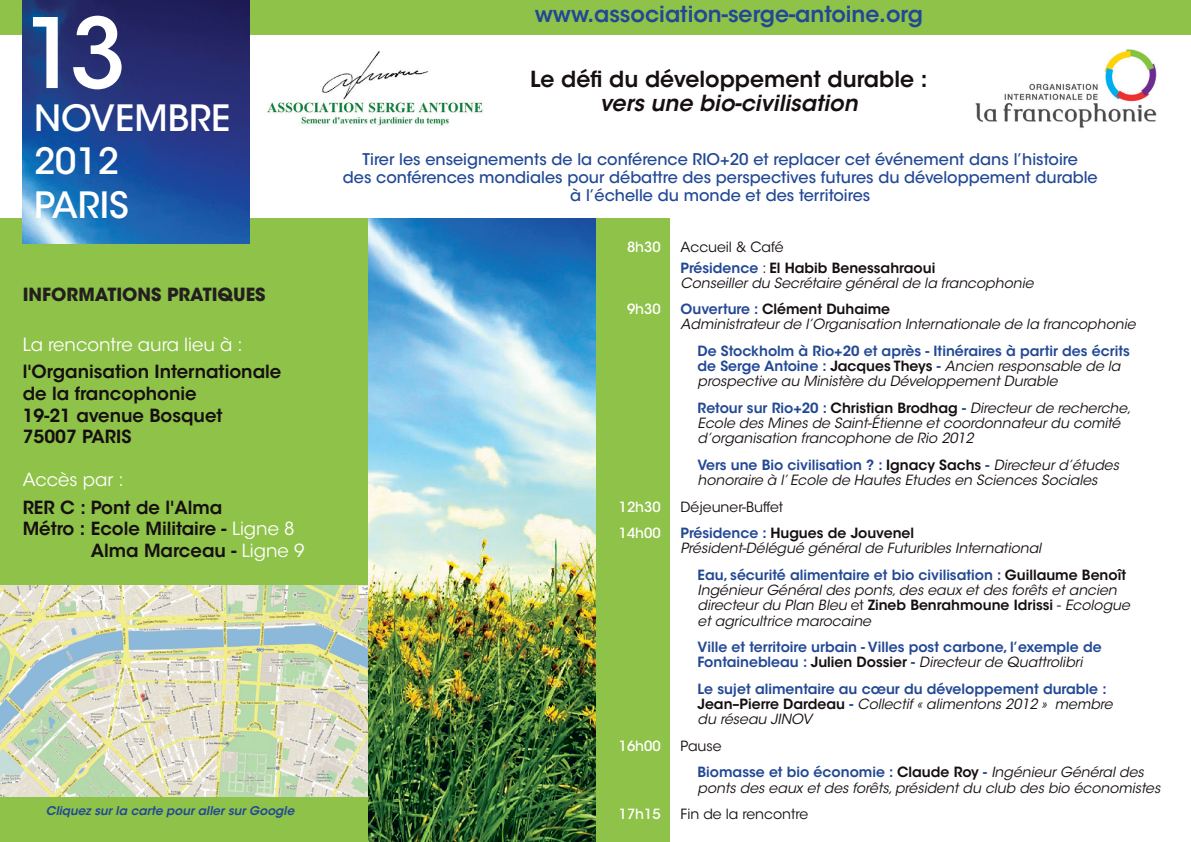
<style>
.page{position:relative;width:1191px;height:842px;background:#fff}
.page>*{position:absolute;margin:0;border:0;box-sizing:border-box;transform-origin:0 0}
.t1{font:500 96px "ITC Avant Garde Std";color:#fff}
.t2{font:500 36px/43.2px "ITC Avant Garde Std";color:#fff}
.t3{font:600 22px "ITC Avant Garde Std";color:#224895}
.t4{font:600 22px "ITC Avant Garde Std";color:#160f11}
.t5{font:italic 600 22px "ITC Avant Garde Std";color:#160f11}
.t6{font:600 18px/21.6px "ITC Avant Garde Std";color:#160f11}
.t7{font:18px "ITC Avant Garde Std";color:#fff}
.t8{font:700 18px "ITC Avant Garde Std";color:#231f20}
.t9{font:500 16px/18px "ITC Avant Garde Std";color:#224895;text-align:center}
.t10{font:italic 14px/15.2px "ITC Avant Garde Std";color:#160f11}
.t11{font:600 14px/15.2px "ITC Avant Garde Std";color:#224895}
.t12{font:600 14px/20.8px "ITC Avant Garde Std";color:#160f11}
.t13{font:14px "ITC Avant Garde Std";color:#160f11}
.t14{font:500 14px "ITC Avant Garde Std";color:#fff}
.t15{font:italic 600 12px "ITC Avant Garde Std";color:#224895}
.s1{font-weight:400;color:#fff}
.s2{font-weight:400}
.s3{color:#224895}
.s4{font-weight:600;font-style:normal;color:#224895}
.s5{font-weight:600;font-style:normal}
.s6{color:#160f11}
.s7{font-weight:400;font-style:italic;color:#160f11}
.s8{font-style:normal}
.s9{font-weight:400;color:#160f11}
</style>
<div class="page">
<div style="left:0;top:218px;width:669px;height:624px;background:#8ec248"></div>
<div style="left:0;top:0;width:1191px;height:34px;background:#8ec248"></div>
<img style="left:23px;top:0;width:226px;height:244px">
<img style="left:0;top:585px;width:369px;height:212px">
<img style="left:369px;top:218px;width:226px;height:624px">
<img style="left:975px;top:49px;width:182px;height:79px">
<img style="left:267px;top:51px;width:216px;height:75px">
<h1 class="t1" style="left:23px;top:-6px;width:105px">13</h1>
<h2 class="t2" style="left:34px;top:97px;width:198px">NOVEMBRE<br>2012<br>PARIS</h2>
<p class="t8" style="left:23px;top:283px;width:244px">INFORMATIONS PRATIQUES</p>
<p class="t7" style="left:23px;top:334px;width:222px">La rencontre aura lieu à :</p>
<p class="t6" style="left:23px;top:361px;width:260px">l'Organisation Internationale de la francophonie<br>19-21 avenue Bosquet<br>75007 PARIS</p>
<p class="t7" style="left:23px;top:469px;width:102px">Accès par :</p>
<p class="t6" style="left:23px;top:496px;width:201px">RER C : Pont de l'Alma</p>
<p class="t6" style="left:23px;top:518px;width:273px">Métro : Ecole Militaire - <span class="s1">Ligne 8</span></p>
<p class="t6" style="left:91px;top:539px;width:215px">Alma Marceau - <span class="s1">Ligne 9</span></p>
<p class="t15" style="left:46px;top:803px;width:250px">Cliquez sur la carte pour aller sur Google</p>
<h3 class="t3" style="left:534px;top:0;width:390px">www.association-serge-antoine.org</h3>
<h3 class="t4" style="left:530px;top:65px;width:399px">Le défi du développement durable :</h3>
<h3 class="t5" style="left:600px;top:89px;width:259px">vers une bio-civilisation</h3>
<p class="t9" style="left:343px;top:150px;width:756px">Tirer les enseignements de la conférence RIO+20 et replacer cet événement dans l’histoire<br>des conférences mondiales pour débattre des perspectives futures du développement durable à l’échelle du monde et des territoires</p>
<p class="t14" style="left:627px;top:238px;width:35px">8h30</p>
<p class="t12" style="left:680px;top:236px;width:256px"><span class="s2">Accueil &amp; Café<br></span><span class="s3">Présidence</span> <span class="s2">:</span> El Habib Benessahraoui</p>
<p class="t10" style="left:680px;top:275px;width:354px">Conseiller du Secrétaire général de la francophonie</p>
<p class="t14" style="left:627px;top:300px;width:35px">9h30</p>
<p class="t10" style="left:680px;top:302px;width:456px"><span class="s4">Ouverture :</span> <span class="s5">Clément Duhaime<br></span>Administrateur de l’Organisation Internationale de la francophonie</p>
<p class="t11" style="left:697px;top:343px;width:434px">De Stockholm à Rio+20 et après - Itinéraires à partir des écrits de Serge Antoine : <span class="s6">Jacques Theys</span> - <span class="s7">Ancien responsable de la prospective au Ministère du Développement Durable</span></p>
<p class="t10" style="left:697px;top:401px;width:435px"><span class="s4">Retour sur Rio+20 :</span> <span class="s5">Christian Brodhag</span> <span class="s4">-</span> Directeur de recherche,<br>Ecole des Mines de Saint-Étienne et coordonnateur du comité d’organisation francophone de Rio 2012</p>
<p class="t10" style="left:697px;top:458px;width:423px"><span class="s4">Vers une Bio civilisation ? :</span> <span class="s5">Ignacy Sachs</span> <span class="s4">-</span> Directeur d’études honoraire à l’ Ecole de Hautes Etudes en Sciences Sociales</p>
<p class="t14" style="left:619px;top:498px;width:43px">12h30</p>
<p class="t13" style="left:680px;top:498px;width:104px">Déjeuner-Buffet</p>
<p class="t14" style="left:619px;top:524px;width:43px">14h00</p>
<p class="t10" style="left:680px;top:526px;width:362px"><span class="s4">Présidence :</span> <span class="s5">Hugues de Jouvenel<br></span>Président-Délégué général de Futuribles International</p>
<p class="t10" style="left:697px;top:568px;width:434px"><span class="s4">Eau, sécurité alimentaire et bio civilisation :</span> <span class="s5">Guillaume Benoît </span>Ingénieur Général des ponts, des eaux et des forêts et ancien directeur du Plan Bleu <span class="s8">et</span> <span class="s5">Zineb Benrahmoune Idrissi</span> <span class="s8">-</span> Ecologue et agricultrice marocaine</p>
<p class="t11" style="left:697px;top:639px;width:405px">Ville et territoire urbain - Villes post carbone, l’exemple de<br>Fontainebleau : <span class="s6">Julien Dossier</span> - <span class="s7">Directeur de Quattrolibri</span></p>
<p class="t11" style="left:697px;top:681px;width:417px">Le sujet alimentaire au cœur du développement durable :<br><span class="s6">Jean–Pierre Dardeau</span> - <span class="s7">Collectif « alimentons 2012 » membre du réseau JINOV</span></p>
<p class="t14" style="left:619px;top:737px;width:43px">16h00</p>
<p class="t11" style="left:697px;top:732px;width:448px;line-height:26.6px;text-indent:-17px"><span class="s9">Pause<br></span>Biomasse et bio économie : <span class="s6">Claude Roy</span> - <span class="s7">Ingénieur Général des</span></p>
<p class="t10" style="left:697px;top:780px;width:464px">ponts des eaux et des forêts, président du club des bio économistes</p>
<p class="t14" style="left:619px;top:805px;width:43px">17h15</p>
<p class="t13" style="left:680px;top:806px;width:129px">Fin de la rencontre</p>
</div>
